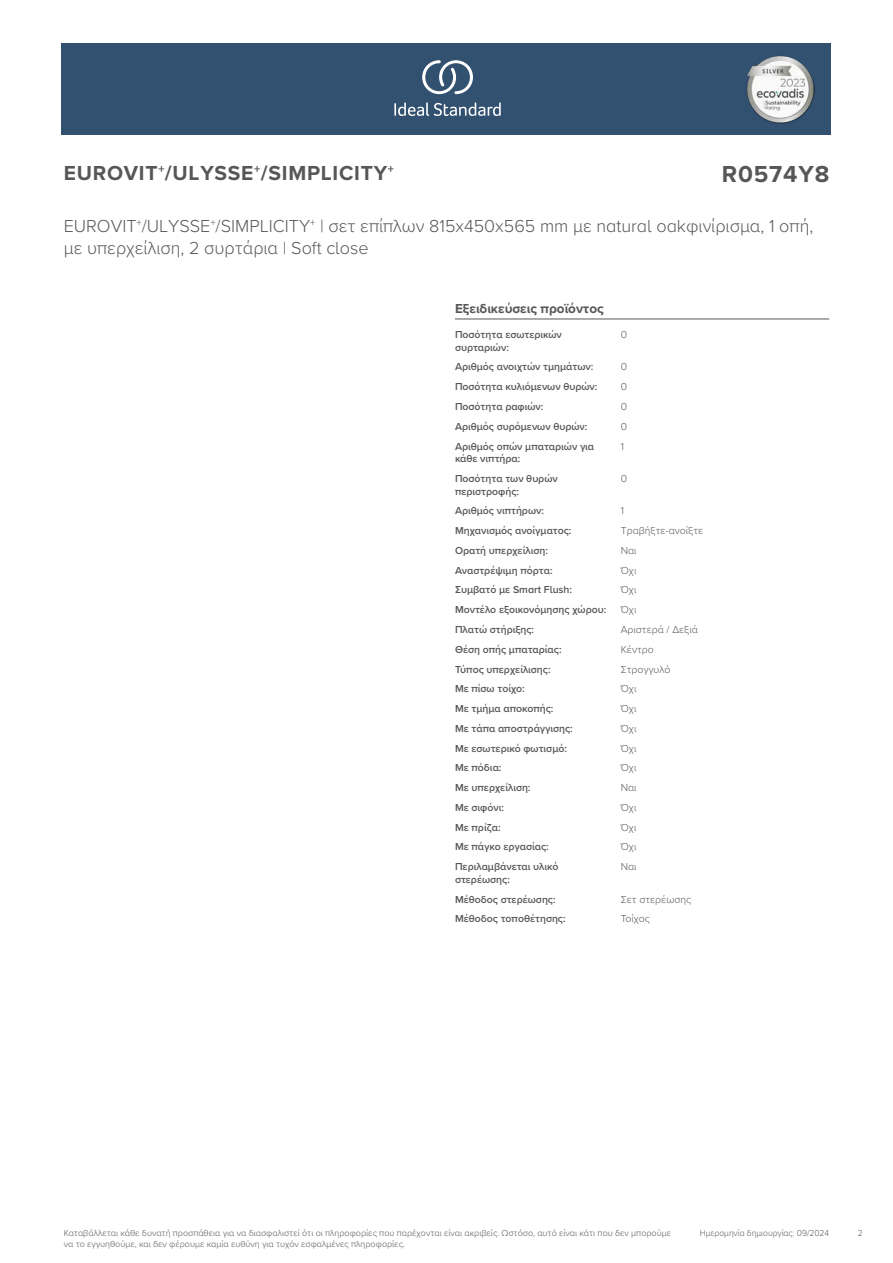
<style>
.page{position:relative;width:893px;height:1263px;background:#fff}
.page>*{position:absolute;margin:0;border:0;box-sizing:border-box;transform-origin:0 0}
.t1{font:700 24px "Proxima Nova A";letter-spacing:.035em;color:#575756}
.t2{font:700 21px "Proxima Nova A";letter-spacing:.035em;color:#575756}
.t3{font:300 18px/21.6px "Proxima Nova A";color:#575756}
.t4{font:700 13.5px "Proxima Nova A";color:#575756}
.t5{font:600 10.5px/12.6px "Proxima Nova A";color:#575756}
.t6{font:300 10.5px "Proxima Nova A";color:#575756}
.t7{font:300 9px/10.8px "Proxima Nova A";color:#575756}
.t8{font:300 9px "Proxima Nova A";color:#575756;scale:.95 1}
</style>
<div class="page">
<div style="left:62px;top:43px;width:769px;height:91px;background:#325070"></div>
<hr style="left:455px;top:319px;width:166px;height:1px;background:#575756">
<hr style="left:621px;top:319px;width:208px;height:1px;background:#575756">
<svg style="left:394px;top:102px;width:107px;height:14px"></svg>
<svg style="left:422px;top:60px;width:51px;height:34px"></svg>
<img style="left:746px;top:56px;width:68px;height:67px">
<h2 class="t2" style="left:64px;top:157px;width:332px">EUROVIT<sup>+</sup>/ULYSSE<sup>+</sup>/SIMPLICITY<sup>+</sup></h2>
<h1 class="t1" style="left:722px;top:156px;width:109px">R0574Y8</h1>
<h3 class="t3" style="left:64px;top:214px;width:751px">EUROVIT<sup>+</sup>/ULYSSE<sup>+</sup>/SIMPLICITY<sup>+</sup> | σετ επίπλων 815x450x565 mm με natural oakφινίρισμα, 1 οπή, με υπερχείλιση, 2 συρτάρια | Soft close</h3>
<p class="t4" style="left:455px;top:298px;width:150px">Εξειδικεύσεις προϊόντος</p>
<p class="t5" style="left:455px;top:328px;width:108px">Ποσότητα εσωτερικών συρταριών:</p>
<p class="t6" style="left:621px;top:327px;width:8px">0</p>
<p class="t5" style="left:455px;top:360px;width:140px">Αριθμός ανοιχτών τμημάτων:</p>
<p class="t6" style="left:621px;top:359px;width:8px">0</p>
<p class="t5" style="left:455px;top:380px;width:144px">Ποσότητα κυλιόμενων θυρών:</p>
<p class="t6" style="left:621px;top:379px;width:8px">0</p>
<p class="t5" style="left:455px;top:400px;width:90px">Ποσότητα ραφιών:</p>
<p class="t6" style="left:621px;top:399px;width:8px">0</p>
<p class="t5" style="left:455px;top:420px;width:134px">Αριθμός συρόμενων θυρών:</p>
<p class="t6" style="left:621px;top:418px;width:8px">0</p>
<p class="t5" style="left:455px;top:439px;width:141px">Αριθμός οπών μπαταριών για κάθε νιπτήρα:</p>
<p class="t6" style="left:621px;top:438px;width:5px">1</p>
<p class="t5" style="left:455px;top:472px;width:104px">Ποσότητα των θυρών περιστροφής:</p>
<p class="t6" style="left:621px;top:471px;width:8px">0</p>
<p class="t5" style="left:455px;top:504px;width:91px">Αριθμός νιπτήρων:</p>
<p class="t6" style="left:621px;top:503px;width:5px">1</p>
<p class="t5" style="left:455px;top:524px;width:118px">Μηχανισμός ανοίγματος:</p>
<p class="t6" style="left:621px;top:523px;width:84px">Τραβήξτε-ανοίξτε</p>
<p class="t5" style="left:455px;top:544px;width:94px">Ορατή υπερχείλιση:</p>
<p class="t6" style="left:621px;top:542px;width:17px">Ναι</p>
<p class="t5" style="left:455px;top:563px;width:99px">Αναστρέψιμη πόρτα:</p>
<p class="t6" style="left:621px;top:562px;width:17px">Όχι</p>
<p class="t5" style="left:455px;top:583px;width:119px">Συμβατό με Smart Flush:</p>
<p class="t6" style="left:621px;top:582px;width:17px">Όχι</p>
<p class="t5" style="left:455px;top:603px;width:153px">Μοντέλο εξοικονόμησης χώρου:</p>
<p class="t6" style="left:621px;top:602px;width:17px">Όχι</p>
<p class="t5" style="left:455px;top:623px;width:81px">Πλατώ στήριξης:</p>
<p class="t6" style="left:621px;top:622px;width:79px">Αριστερά / Δεξιά</p>
<p class="t5" style="left:455px;top:643px;width:108px">Θέση οπής μπαταρίας:</p>
<p class="t6" style="left:621px;top:641px;width:34px">Κέντρο</p>
<p class="t5" style="left:455px;top:662px;width:97px">Τύπος υπερχείλισης:</p>
<p class="t6" style="left:621px;top:661px;width:51px">Στρογγυλό</p>
<p class="t5" style="left:455px;top:682px;width:71px">Με πίσω τοίχο:</p>
<p class="t6" style="left:621px;top:681px;width:17px">Όχι</p>
<p class="t5" style="left:455px;top:702px;width:100px">Με τμήμα αποκοπής:</p>
<p class="t6" style="left:621px;top:701px;width:17px">Όχι</p>
<p class="t5" style="left:455px;top:722px;width:119px">Με τάπα αποστράγγισης:</p>
<p class="t6" style="left:621px;top:720px;width:17px">Όχι</p>
<p class="t5" style="left:455px;top:741px;width:114px">Με εσωτερικό φωτισμό:</p>
<p class="t6" style="left:621px;top:740px;width:17px">Όχι</p>
<p class="t5" style="left:455px;top:761px;width:48px">Με πόδια:</p>
<p class="t6" style="left:621px;top:760px;width:17px">Όχι</p>
<p class="t5" style="left:455px;top:781px;width:77px">Με υπερχείλιση:</p>
<p class="t6" style="left:621px;top:780px;width:17px">Ναι</p>
<p class="t5" style="left:455px;top:801px;width:50px">Με σιφόνι:</p>
<p class="t6" style="left:621px;top:799px;width:17px">Όχι</p>
<p class="t5" style="left:455px;top:820px;width:47px">Με πρίζα:</p>
<p class="t6" style="left:621px;top:819px;width:17px">Όχι</p>
<p class="t5" style="left:455px;top:840px;width:95px">Με πάγκο εργασίας:</p>
<p class="t6" style="left:621px;top:839px;width:17px">Όχι</p>
<p class="t5" style="left:455px;top:860px;width:105px">Περιλαμβάνεται υλικό στερέωσης:</p>
<p class="t6" style="left:621px;top:859px;width:17px">Ναι</p>
<p class="t5" style="left:455px;top:892px;width:102px">Μέθοδος στερέωσης:</p>
<p class="t6" style="left:621px;top:891px;width:72px">Σετ στερέωσης</p>
<p class="t5" style="left:455px;top:912px;width:112px">Μέθοδος τοποθέτησης:</p>
<p class="t6" style="left:621px;top:911px;width:31px">Τοίχος</p>
<p class="t7" style="left:64px;top:1227px;width:609px">Καταβάλλεται κάθε δυνατή προσπάθεια για να διασφαλιστεί ότι οι πληροφορίες που παρέχονται είναι ακριβείς. Ωστόσο, αυτό είναι κάτι που δεν μπορούμε να το εγγυηθούμε, και δεν φέρουμε καμία ευθύνη για τυχόν εσφαλμένες πληροφορίες.</p>
<p class="t8" style="left:700px;top:1226px;width:138px">Ημερομηνία δημιουργίας: 09/2024</p>
<p class="t8" style="left:858px;top:1226px;width:7px">2</p>
</div>
